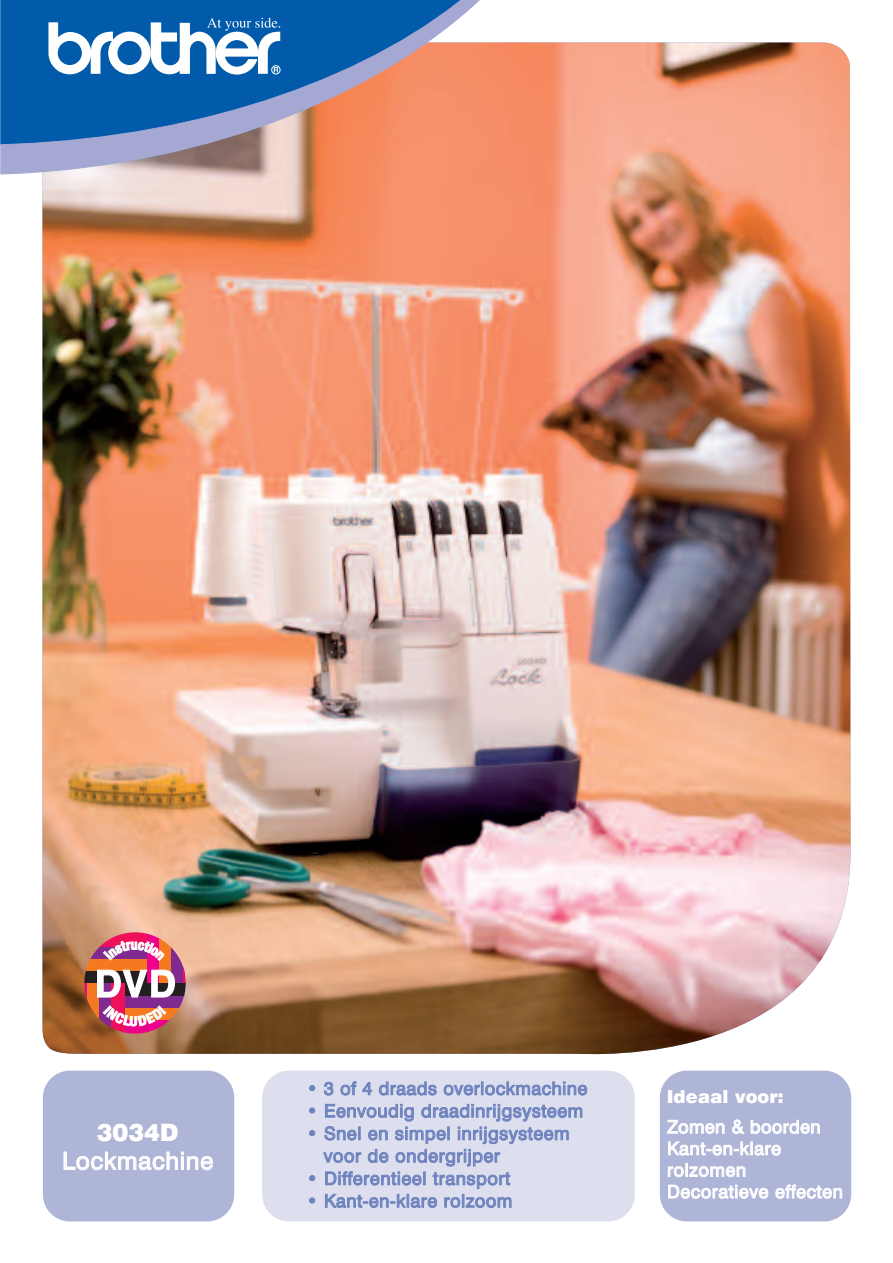
<style>
.page{position:relative;width:893px;height:1263px;background:#fff}
.page>*{position:absolute;margin:0;border:0;box-sizing:border-box;transform-origin:0 0}
.t1{font:24px "Swiss 721 BT";letter-spacing:.03em;color:#fff}
.t2{font:900 24px "Swiss 721 BT";color:#fff}
.t3{font:18px/22.5px "Swiss 721 BT";letter-spacing:.03em;color:#6e83be}
.t4{font:18px/21.6px "Swiss 721 BT";letter-spacing:.03em;color:#fff}
.t5{font:900 18px "Swiss 721 BT";color:#fff}
</style>
<div class="page">
<img style="left:43px;top:43px;width:807px;height:1011px">
<div style="left:43px;top:1070px;width:191px;height:151px;background:#afb5d7;border-radius:27px"></div>
<div style="left:262px;top:1070px;width:373px;height:151px;background:#dddfee;border-radius:27px"></div>
<div style="left:660px;top:1070px;width:191px;height:151px;background:#afb5d7;border-radius:27px"></div>
<svg style="left:0;top:0;width:494px;height:174px;background:#767f9d"></svg>
<svg style="left:48px;top:18px;width:232px;height:57px"></svg>
<svg style="left:166px;top:1020px;width:20px;height:13px"></svg>
<svg style="left:166px;top:1008px;width:20px;height:12px"></svg>
<div style="left:123px;top:994px;width:63px;height:14px;background:#802990"></div>
<div style="left:123px;top:982px;width:63px;height:14px;background:#231f20"></div>
<svg style="left:84px;top:983px;width:3px;height:50px"></svg>
<svg style="left:87px;top:983px;width:12px;height:50px"></svg>
<svg style="left:99px;top:999px;width:12px;height:34px"></svg>
<div style="left:111px;top:982px;width:13px;height:51px;background:#ee1059"></div>
<div style="left:84px;top:969px;width:64px;height:14px;background:#231f20"></div>
<div style="left:84px;top:957px;width:64px;height:14px;background:#f47921"></div>
<svg style="left:84px;top:947px;width:19px;height:12px"></svg>
<svg style="left:84px;top:932px;width:63px;height:15px"></svg>
<svg style="left:147px;top:932px;width:12px;height:37px"></svg>
<svg style="left:159px;top:932px;width:12px;height:37px"></svg>
<svg style="left:171px;top:932px;width:12px;height:51px"></svg>
<hr style="left:183px;top:932px;width:3px;height:51px;background:#ee1059">
<svg style="left:103px;top:1006px;width:63px;height:27px"></svg>
<svg style="left:103px;top:940px;width:61px;height:22px"></svg>
<svg style="left:96px;top:969px;width:80px;height:30px"></svg>
<h1 class="t2" style="left:97px;top:1124px;width:83px">3034D</h1>
<h1 class="t1" style="left:62px;top:1152px;width:153px">Lockmachine</h1>
<p class="t3" style="left:307px;top:1079px;width:282px">• 3 of 4 draads overlockmachine</p>
<p class="t3" style="left:307px;top:1101px;width:278px">• Eenvoudig draadinrijgsysteem</p>
<p class="t3" style="left:324px;top:1124px;width:247px;text-indent:-17px">• Snel en simpel inrijgsysteem voor de ondergrijper</p>
<p class="t3" style="left:307px;top:1169px;width:205px">• Differentieel transport</p>
<p class="t3" style="left:307px;top:1191px;width:207px">• Kant-en-klare rolzoom</p>
<p class="t5" style="left:667px;top:1090px;width:119px">Ideaal voor:</p>
<p class="t4" style="left:667px;top:1118px;width:177px">Zomen &amp; boorden<br>Kant-en-klare rolzomen<br>Decoratieve effecten</p>
</div>
